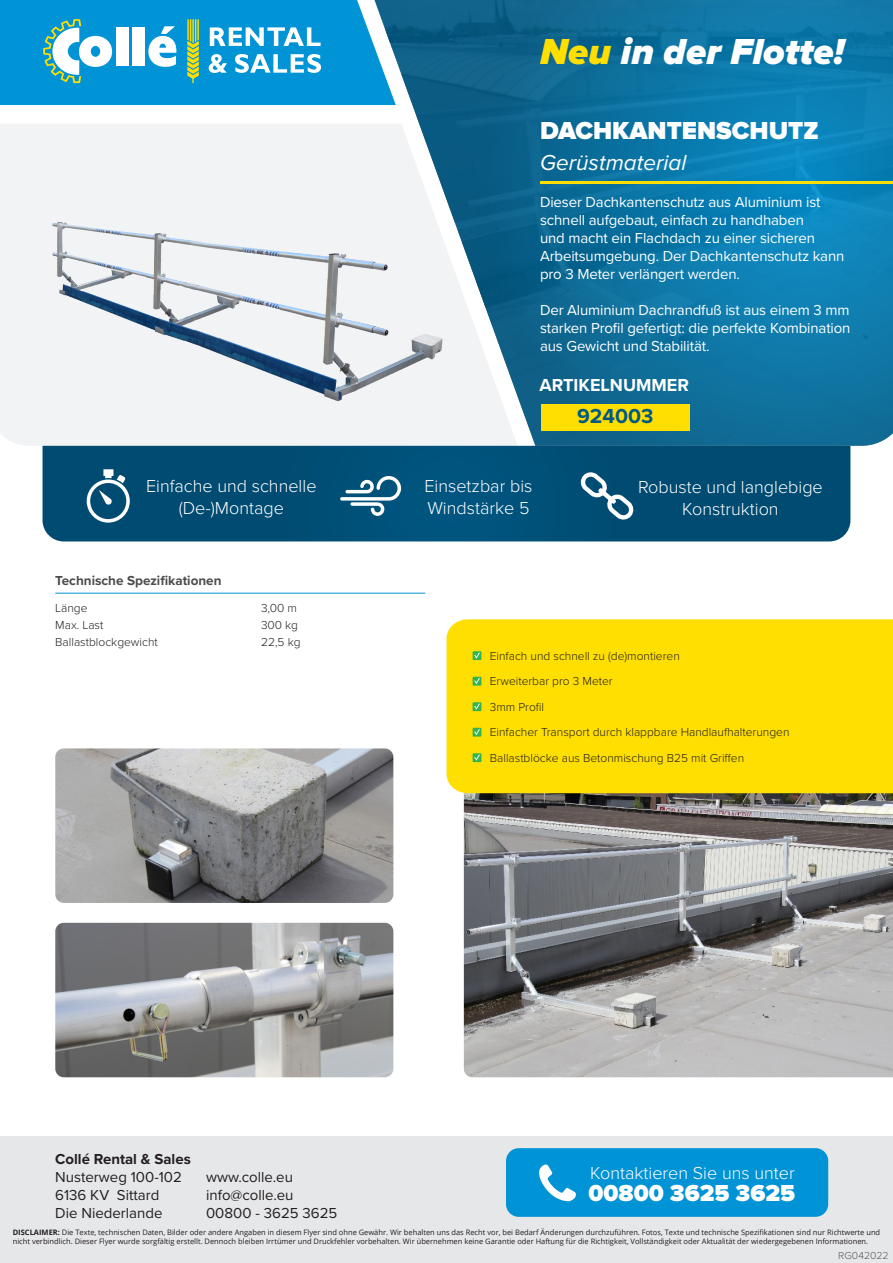
<style>
.page{position:relative;width:893px;height:1263px;background:#fff}
.page>*{position:absolute;margin:0;border:0;box-sizing:border-box;transform-origin:0 0}
.t1{font:italic 900 37.5px "Proxima Nova";color:#fff}
.t2{font:900 25.5px "Proxima Nova";color:#fff}
.t3{font:900 24px "Proxima Nova";color:#fff}
.t4{font:italic 22.5px "Proxima Nova";color:#fff}
.t5{font:700 21px "Proxima Nova";color:#005985}
.t6{font:300 18px/21.3px "Proxima Nova";color:#fff;text-align:center}
.t7{font:700 18px "Proxima Nova";color:#fff}
.t8{font:15px/18px "Proxima Nova";letter-spacing:-.01em;color:#fff}
.t9{font:15px "Proxima Nova";color:#231f20}
.t10{font:700 15px "Proxima Nova";color:#231f20}
.t11{font:700 13.5px "Proxima Nova";color:#4b4c4d}
.t12{font:300 12px/25.5px "Proxima Nova";color:#231f20}
.t13{font:300 10.5px "Proxima Nova";color:#57585a}
.t14{font:7.5px/9px "Open Sans";color:#231f20}
.s1{color:#ffdf01}
.s2{font-weight:700}
</style>
<div class="page">
<img style="left:464px;top:793px;width:429px;height:284px">
<div style="left:0;top:124px;width:370px;height:18px;background:#f2f3f4"></div>
<svg style="left:370px;top:0;width:523px;height:446px;background:#1978a4"></svg>
<svg style="left:43px;top:446px;width:807px;height:95px;background:#004d74"></svg>
<div style="left:447px;top:619px;width:446px;height:174px;background:#ffdf01"></div>
<div style="left:0;top:1136px;width:893px;height:127px;background:#e6e7e9"></div>
<div style="left:506px;top:1148px;width:322px;height:69px;background:#0093d6;border-radius:13px"></div>
<svg style="left:539px;top:1164px;width:37px;height:37px"></svg>
<svg style="left:0;top:0;width:396px;height:105px;background:#2ea5d7"></svg>
<svg style="left:473px;top:651px;width:8px;height:9px"></svg>
<svg style="left:474px;top:653px;width:6px;height:6px"></svg>
<div style="left:473px;top:677px;width:8px;height:9px;background:#34b44c"></div>
<svg style="left:474px;top:678px;width:6px;height:6px"></svg>
<svg style="left:473px;top:702px;width:8px;height:9px"></svg>
<svg style="left:474px;top:704px;width:6px;height:6px"></svg>
<div style="left:473px;top:728px;width:8px;height:9px;background:#34b44c"></div>
<svg style="left:474px;top:729px;width:6px;height:6px"></svg>
<svg style="left:473px;top:753px;width:8px;height:9px"></svg>
<svg style="left:474px;top:755px;width:6px;height:6px"></svg>
<img style="left:0;top:142px;width:457px;height:337px">
<div style="left:541px;top:404px;width:149px;height:27px;background:#ffdf01"></div>
<svg style="left:576px;top:467px;width:62px;height:57px;background:#2c6b8b"></svg>
<hr style="left:55px;top:593px;width:370px;height:1px;background:#0093d6">
<img style="left:55px;top:748px;width:338px;height:155px">
<img style="left:55px;top:923px;width:338px;height:154px">
<svg style="left:340px;top:475px;width:61px;height:41px"></svg>
<hr style="left:540px;top:181px;width:353px;height:3px;background:#ffdf01">
<div style="left:103px;top:469px;width:10px;height:7px;background:#fff"></div>
<svg style="left:87px;top:475px;width:43px;height:48px"></svg>
<p class="t1" style="left:540px;top:30px;width:306px"><span class="s1">Neu</span> in der Flotte!</p>
<p class="t2" style="left:540px;top:116px;width:280px">DACHKANTENSCHUTZ</p>
<p class="t4" style="left:540px;top:150px;width:148px">Gerüstmaterial</p>
<p class="t8" style="left:540px;top:192px;width:306px">Dieser Dachkantenschutz aus Aluminium ist schnell aufgebaut, einfach zu handhaben<br>und macht ein Flachdach zu einer sicheren Arbeitsumgebung. Der Dachkantenschutz kann pro 3 Meter verlängert werden.</p>
<p class="t8" style="left:540px;top:300px;width:312px;text-align:justify">Der Aluminium Dachrandfuß ist aus einem 3 mm starken Profil gefertigt: die perfekte Kombination aus Gewicht und Stabilität.</p>
<p class="t7" style="left:539px;top:371px;width:151px">ARTIKELNUMMER</p>
<p class="t6" style="left:146px;top:476px;width:172px">Einfache und schnelle (De-)Montage</p>
<p class="t6" style="left:424px;top:476px;width:109px;text-align:left">Einsetzbar bis<br>Windstärke 5</p>
<p class="t11" style="left:55px;top:570px;width:168px">Technische Spezifikationen</p>
<p class="t12" style="left:55px;top:595px;width:34px">Länge</p>
<p class="t12" style="left:261px;top:595px;width:37px">3,00 m</p>
<p class="t12" style="left:55px;top:612px;width:50px">Max. Last</p>
<p class="t12" style="left:261px;top:612px;width:39px">300 kg</p>
<p class="t12" style="left:55px;top:629px;width:104px">Ballastblockgewicht</p>
<p class="t12" style="left:261px;top:629px;width:41px">22,5 kg</p>
<p class="t5" style="left:577px;top:400px;width:78px">924003</p>
<p class="t6" style="left:638px;top:477px;width:186px">Robuste und langlebige<br>Konstruktion</p>
<p class="t12" style="left:490px;top:643px;width:301px">Einfach und schnell zu (de)montieren<br>Erweiterbar pro 3 Meter<br>3mm Profil<br>Einfacher Transport durch klappbare Handlaufhalterungen Ballastblöcke aus Betonmischung B25 mit Griffen</p>
<p class="t10" style="left:55px;top:1147px;width:137px">Collé Rental &amp; Sales</p>
<p class="t9" style="left:55px;top:1165px;width:128px">Nusterweg 100-102</p>
<p class="t9" style="left:55px;top:1183px;width:106px">6136 KV Sittard</p>
<p class="t9" style="left:55px;top:1201px;width:109px">Die Niederlande</p>
<p class="t9" style="left:206px;top:1165px;width:88px">www.colle.eu</p>
<p class="t9" style="left:206px;top:1183px;width:89px">info@colle.eu</p>
<p class="t9" style="left:206px;top:1201px;width:133px">00800 - 3625 3625</p>
<p class="t6" style="left:590px;top:1162px;width:206px">Kontaktieren Sie uns unter</p>
<p class="t3" style="left:588px;top:1179px;width:208px">00800 3625 3625</p>
<p class="t14" style="left:13px;top:1227px;width:869px"><span class="s2">DISCLAIMER:</span> Die Texte, technischen Daten, Bilder oder andere Angaben in diesem Flyer sind ohne Gewähr. Wir behalten uns das Recht vor, bei Bedarf Änderungen durchzuführen. Fotos, Texte und technische Spezifikationen sind nur Richtwerte und nicht verbindlich. Dieser Flyer wurde sorgfältig erstellt. Dennoch bleiben Irrtümer und Druckfehler vorbehalten. Wir übernehmen keine Garantie oder Haftung für die Richtigkeit, Vollständigkeit oder Aktualität der wiedergegebenen Informationen.</p>
<p class="t13" style="left:838px;top:1249px;width:52px">RG042022</p>
</div>
